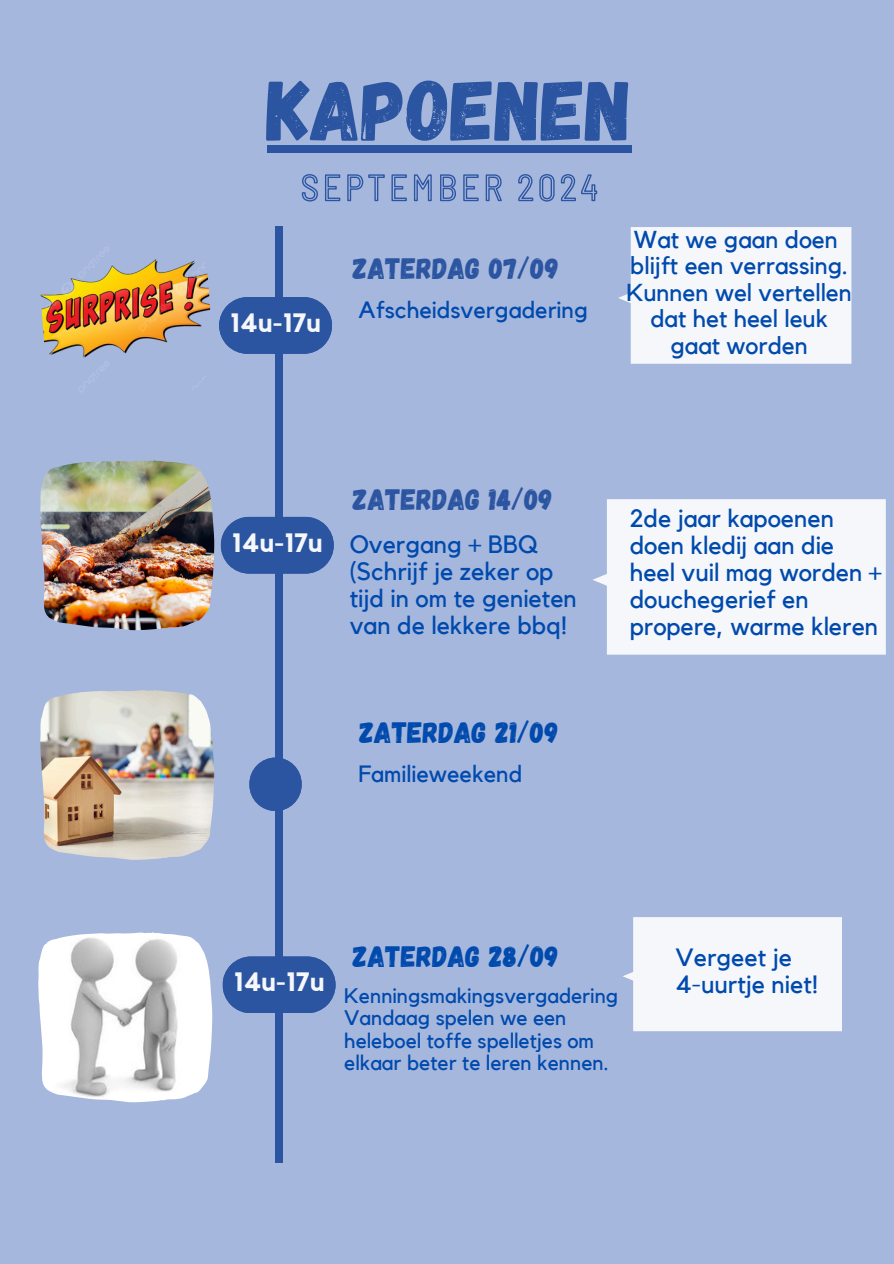
<style>
.page{position:relative;width:894px;height:1264px;background:#fff}
.page>*{position:absolute;margin:0;border:0;box-sizing:border-box;transform-origin:0 0}
.t1{font:85.05px "Gagalin";color:#2c55a1}
.t2{font:29.4px "Gagalin";color:#2c55a1}
.t3{font:29.4px "Gagalin";color:#004aad}
.t4{font:700 26.4px "Kollektif";color:#f6f7fb}
.t5{font:24.9px/27px "Kollektif";color:#004aad}
.t6{font:24.45px/26.4px "Kollektif";color:#004aad;text-align:center}
.t7{font:23.4px "Kollektif";color:#004aad}
.t8{font:21px/22.5px "Kollektif";color:#004aad}
</style>
<div class="page">
<div style="left:0;top:0;width:893px;height:1263px;background:#a6b7dd"></div>
<div style="left:275px;top:227px;width:7px;height:935px;background:#2c55a1"></div>
<svg style="left:221px;top:517px;width:112px;height:56px"></svg>
<img style="left:40px;top:247px;width:170px;height:145px">
<img style="left:38px;top:932px;width:174px;height:170px">
<svg style="left:219px;top:297px;width:113px;height:57px"></svg>
<svg style="left:222px;top:956px;width:113px;height:57px"></svg>
<div style="left:618px;top:227px;width:233px;height:137px;background:#f6f7fb"></div>
<div style="left:593px;top:499px;width:292px;height:155px;background:#f6f7fb"></div>
<svg style="left:249px;top:757px;width:52px;height:54px"></svg>
<div style="left:623px;top:917px;width:218px;height:114px;background:#f6f7fb"></div>
<img style="left:40px;top:460px;width:174px;height:170px">
<img style="left:40px;top:690px;width:174px;height:169px">
<div style="left:267px;top:145px;width:364px;height:8px;background:#2c55a1"></div>
<svg style="left:301px;top:174px;width:296px;height:28px"></svg>
<h3 class="t1" style="left:267px;top:55px;width:366px">KAPOENEN</h3>
<p class="t4" style="left:230px;top:310px;width:92px">14u-17u</p>
<h5 class="t2" style="left:353px;top:249px;width:207px">ZATERDAG 07/09</h5>
<h5 class="t7" style="left:358px;top:299px;width:231px">Afscheidsvergadering</h5>
<h5 class="t6" style="left:626px;top:227px;width:227px">Wat we gaan doen blijft een verrassing.<br>Kunnen wel vertellen dat het heel leuk gaat worden</h5>
<p class="t4" style="left:232px;top:530px;width:92px">14u-17u</p>
<h6 class="t2" style="left:353px;top:480px;width:201px">ZATERDAG 14/09</h6>
<h4 class="t5" style="left:349px;top:531px;width:229px">Overgang + BBQ (Schrijf je zeker op tijd in om te genieten van de lekkere bbq!</h4>
<h3 class="t3" style="left:359px;top:713px;width:200px">ZATERDAG 21/09</h3>
<h3 class="t7" style="left:358px;top:763px;width:165px">Familieweekend</h3>
<h3 class="t5" style="left:629px;top:506px;width:253px">2de jaar kapoenen doen kledij aan die heel vuil mag worden + douchegerief en propere, warme kleren</h3>
<h1 class="t4" style="left:233px;top:970px;width:92px">14u-17u</h1>
<h5 class="t3" style="left:353px;top:937px;width:207px">ZATERDAG 28/09</h5>
<h2 class="t8" style="left:344px;top:984px;width:275px">Kenningsmakingsvergadering</h2>
<p class="t8" style="left:344px;top:1007px;width:266px">Vandaag spelen we een heleboel toffe spelletjes om elkaar beter te leren kennen.</p>
<p class="t5" style="left:675px;top:944px;width:144px">Vergeet je<br>4-uurtje niet!</p>
</div>
